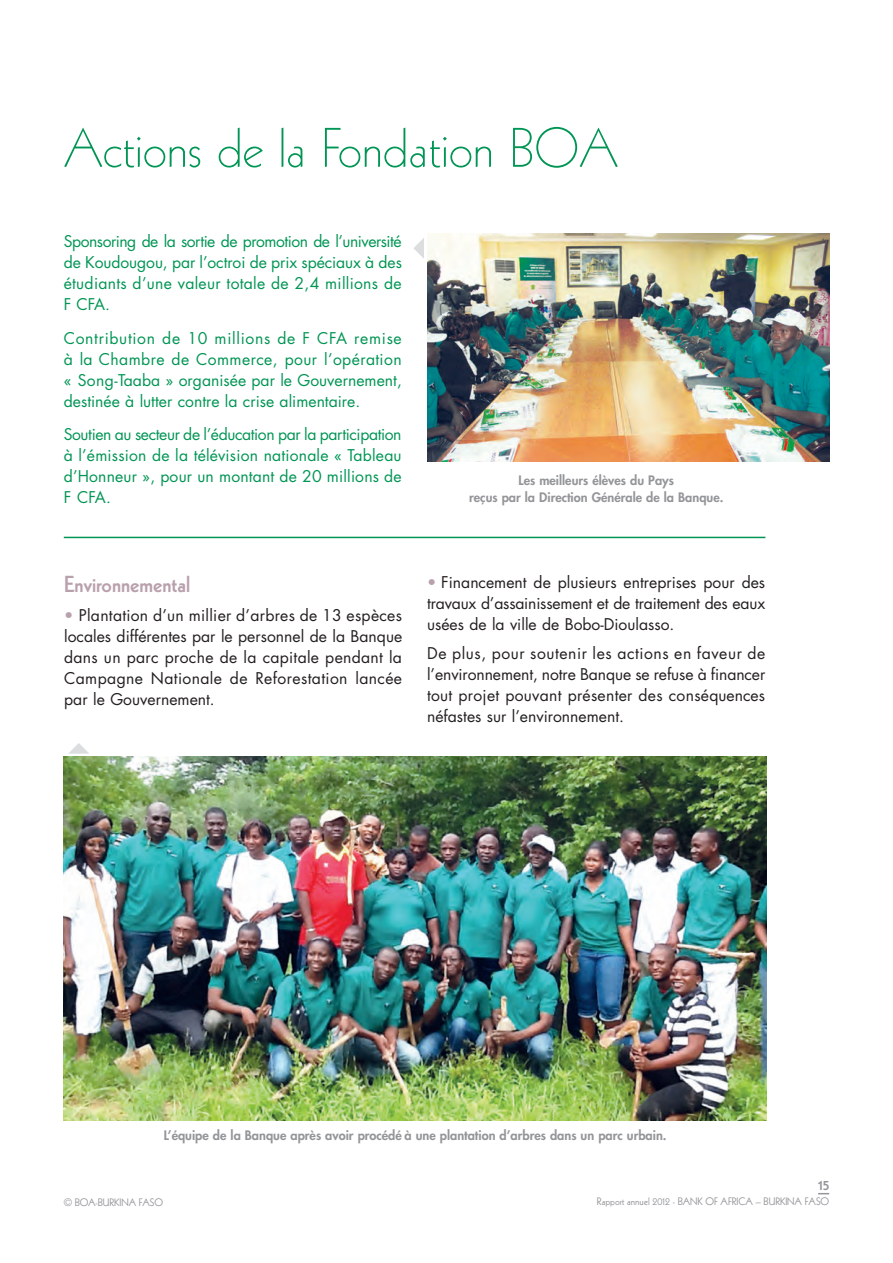
<style>
.page{position:relative;width:893px;height:1263px;background:#fff}
.page>*{position:absolute;margin:0;border:0;box-sizing:border-box;transform-origin:0 0}
.t1{font:300 54px "Kabel";color:#009554}
.t2{font:800 22.5px "Kabel";color:#b9a0ad}
.t3{font:15.75px/21px "Futura";color:#231f20;text-align:justify}
.t4{font:15.75px/21px "Futura";letter-spacing:.01em;color:#009554;text-align:justify}
.t5{font:800 15px "Kabel";color:#939598}
.t6{font:800 12.75px/17px "Futura";color:#939598;text-align:center}
.t7{font:10.5px "Kabel";color:#939598}
.s1{color:#b9a0ad}
</style>
<div class="page">
<img style="left:427px;top:234px;width:402px;height:227px">
<hr style="left:64px;top:537px;width:701px;height:1px;background:#009554">
<img style="left:64px;top:756px;width:702px;height:364px">
<svg style="left:413px;top:238px;width:11px;height:21px"></svg>
<svg style="left:68px;top:743px;width:21px;height:11px"></svg>
<h1 class="t1" style="left:64px;top:128px;width:556px">Actions de la Fondation BOA</h1>
<p class="t4" style="left:64px;top:232px;width:340px">Sponsoring de la sortie de promotion de l’université de Koudougou, par l’octroi de prix spéciaux à des étudiants d’une valeur totale de 2,4 millions de F CFA.</p>
<p class="t4" style="left:64px;top:329px;width:340px">Contribution de 10 millions de F CFA remise à la Chambre de Commerce, pour l’opération « Song-Taaba » organisée par le Gouvernement, destinée à lutter contre la crise alimentaire.</p>
<p class="t4" style="left:64px;top:425px;width:339px">Soutien au secteur de l’éducation par la participation à l’émission de la télévision nationale « Tableau d’Honneur », pour un montant de 20 millions de F CFA.</p>
<p class="t6" style="left:469px;top:473px;width:256px">Les meilleurs élèves du Pays<br>reçus par la Direction Générale de la Banque.</p>
<h2 class="t2" style="left:64px;top:575px;width:128px">Environnemental</h2>
<p class="t3" style="left:64px;top:606px;width:340px"><span class="s1">•</span> Plantation d’un millier d’arbres de 13 espèces locales différentes par le personnel de la Banque dans un parc proche de la capitale pendant la Campagne Nationale de Reforestation lancée par le Gouvernement.</p>
<p class="t3" style="left:427px;top:573px;width:340px"><span class="s1">•</span> Financement de plusieurs entreprises pour des travaux d’assainissement et de traitement des eaux usées de la ville de Bobo-Dioulasso.</p>
<p class="t3" style="left:427px;top:644px;width:340px">De plus, pour soutenir les actions en faveur de l’environnement, notre Banque se refuse à financer tout projet pouvant présenter des conséquences néfastes sur l’environnement.</p>
<p class="t6" style="left:164px;top:1128px;width:504px">L’équipe de la Banque après avoir procédé à une plantation d’arbres dans un parc urbain.</p>
<p class="t7" style="left:64px;top:1198px;width:101px">© BOA-BURKINA FASO</p>
<p class="t5" style="left:818px;top:1179px;width:13px">15</p>
<p class="t7" style="left:597px;top:1198px;width:234px">Rapport annuel 2012 - BANK OF AFRICA – BURKINA FASO</p>
</div>
